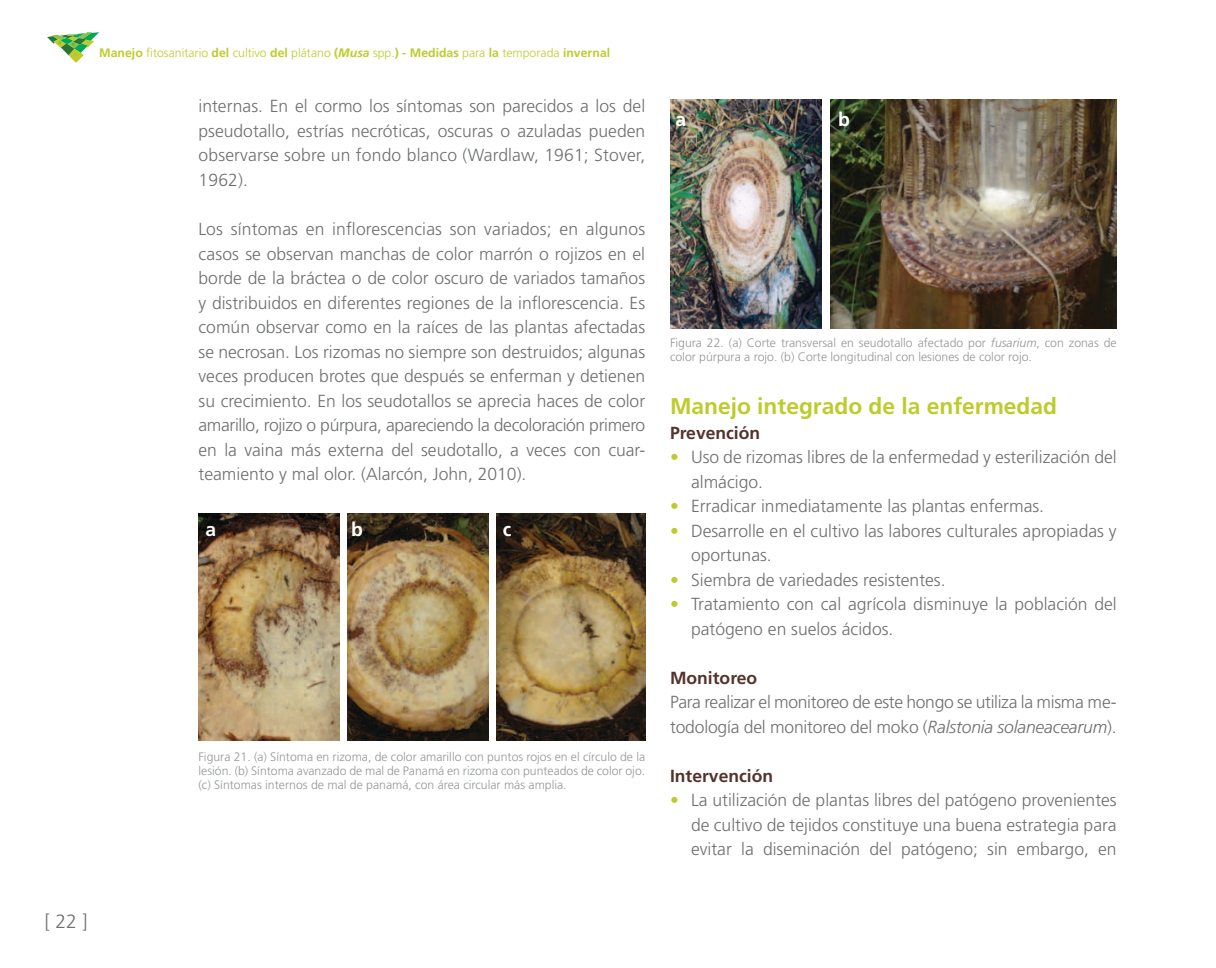
<style>
.page{position:relative;width:1216px;height:968px;background:#fff}
.page>*{position:absolute;margin:0;border:0;box-sizing:border-box;transform-origin:0 0}
.t1{font:700 22.75px "Frutiger LT Std";color:#bdcc2b}
.t2{font:700 19.25px "Frutiger LT Std";color:#fff}
.t3{font:300 19.25px "Frutiger LT Std";color:#6d6f71}
.t4{font:300 17.5px/24.5px "Frutiger LT Std";color:#6d6f71;text-align:justify}
.t5{font:300 17.5px/24.5px "Frutiger LT Std";letter-spacing:-.02em;color:#6d6f71}
.t6{font:700 17.5px "Frutiger LT Std";color:#54332c}
.t7{font:300 12.25px/14px "Frutiger LT Std";color:#949698;text-align:justify}
.t8{font:300 12.25px "Frutiger LT Std";color:#bdcc2b}
.s1{font-weight:700}
.s2{font-weight:700;font-style:italic}
.s3{font-style:italic}
.s4{color:#bdcc2b}
</style>
<div class="page">
<svg style="left:47px;top:32px;width:52px;height:31px"></svg>
<img style="left:198px;top:513px;width:142px;height:227px">
<img style="left:347px;top:513px;width:142px;height:227px">
<img style="left:496px;top:513px;width:149px;height:227px">
<img style="left:670px;top:99px;width:151px;height:229px">
<img style="left:830px;top:99px;width:286px;height:229px">
<p class="t8" style="left:99px;top:46px;width:512px"><span class="s1">Manejo</span> fitosanitario <span class="s1">del</span> cultivo <span class="s1">del</span> plátano <span class="s1">(</span><span class="s2">Musa</span> spp.<span class="s1">) - Medidas</span> para <span class="s1">la</span> temporada <span class="s1">invernal</span></p>
<p class="t4" style="left:198px;top:94px;width:448px">internas. En el cormo los síntomas son parecidos a los del pseudotallo, estrías necróticas, oscuras o azuladas pueden observarse sobre un fondo blanco (Wardlaw, 1961; Stover, 1962).</p>
<p class="t4" style="left:198px;top:217px;width:448px">Los síntomas en inflorescencias son variados; en algunos casos se observan manchas de color marrón o rojizos en el borde de la bráctea o de color oscuro de variados tamaños y distribuidos en diferentes regiones de la inflorescencia. Es común observar como en la raíces de las plantas afectadas se necrosan. Los rizomas no siempre son destruidos; algunas veces producen brotes que después se enferman y detienen su crecimiento. En los seudotallos se aprecia haces de color amarillo, rojizo o púrpura, apareciendo la decoloración primero en la vaina más externa del seudotallo, a veces con cuar&shy;teamiento y mal olor. (Alarcón, John, 2010).</p>
<p class="t2" style="left:205px;top:517px;width:12px">a</p>
<p class="t2" style="left:351px;top:517px;width:13px">b</p>
<p class="t2" style="left:503px;top:517px;width:10px">c</p>
<p class="t3" style="left:45px;top:910px;width:44px">[ 22 ]</p>
<p class="t7" style="left:198px;top:750px;width:448px">Figura 21. (a) Síntoma en rizoma, de color amarillo con puntos rojos en el círculo de la lesión. (b) Síntoma avanzado de mal de Panamá en rizoma con punteados de color ojo. (c) Síntomas internos de mal de panamá, con área circular más amplia.</p>
<p class="t2" style="left:675px;top:108px;width:12px">a</p>
<p class="t2" style="left:838px;top:108px;width:13px">b</p>
<p class="t7" style="left:670px;top:335px;width:448px">Figura 22. (a) Corte transversal en seudotallo afectado por <span class="s3">fusarium</span>, con zonas de color púrpura a rojo. (b) Corte longitudinal con lesiones de color rojo.</p>
<h1 class="t1" style="left:670px;top:393px;width:388px">Manejo integrado de la enfermedad</h1>
<p class="t6" style="left:670px;top:422px;width:92px">Prevención</p>
<p class="t4" style="left:691px;top:445px;width:427px;text-indent:-21px"><span class="s4">•</span> Uso de rizomas libres de la enfermedad y esterilización del almácigo.</p>
<p class="t4" style="left:670px;top:494px;width:375px"><span class="s4">•</span> Erradicar inmediatamente las plantas enfermas.</p>
<p class="t4" style="left:691px;top:518px;width:427px;text-indent:-21px"><span class="s4">•</span> Desarrolle en el cultivo las labores culturales apropiadas y oportunas.</p>
<p class="t4" style="left:670px;top:567px;width:277px"><span class="s4">•</span> Siembra de variedades resistentes.</p>
<p class="t4" style="left:691px;top:592px;width:427px;text-indent:-21px"><span class="s4">•</span> Tratamiento con cal agrícola disminuye la población del patógeno en suelos ácidos.</p>
<p class="t6" style="left:670px;top:667px;width:89px">Monitoreo</p>
<p class="t5" style="left:670px;top:690px;width:448px">Para realizar el monitoreo de este hongo se utiliza la misma me&shy;todología del monitoreo del moko (<span class="s3">Ralstonia solaneacearum</span>).</p>
<p class="t6" style="left:670px;top:765px;width:105px">Intervención</p>
<p class="t4" style="left:691px;top:788px;width:427px;text-indent:-21px"><span class="s4">•</span> La utilización de plantas libres del patógeno provenientes de cultivo de tejidos constituye una buena estrategia para evitar la diseminación del patógeno; sin embargo, en</p>
</div>
